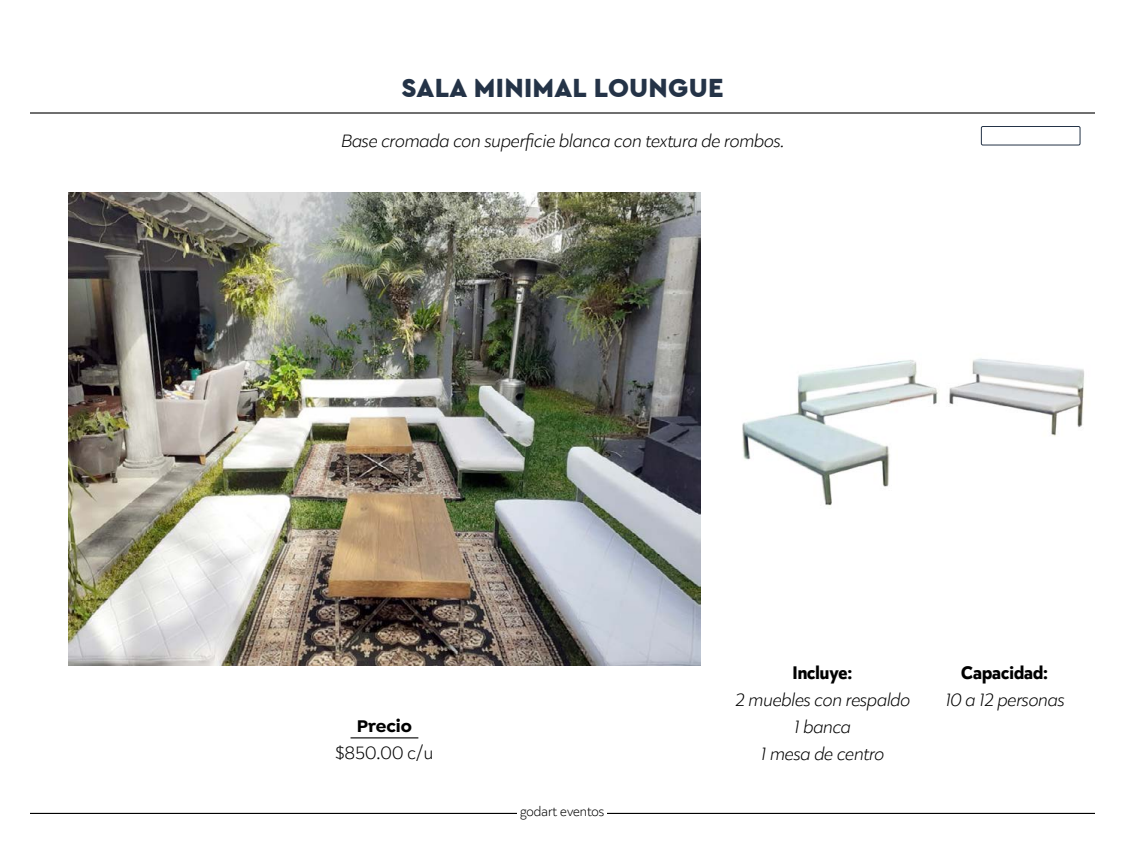
<style>
.page{position:relative;width:1125px;height:844px;background:#fff}
.page>*{position:absolute;margin:0;border:0;box-sizing:border-box;transform-origin:0 0}
.t1{font:900 27px "Cera Basic";letter-spacing:.01em;color:#243347}
.t2{font:italic 300 18px/27px "Karu";color:#000;text-align:center}
.t3{font:700 18px "Karu";color:#000}
.t4{font:300 18px "Karu";color:#000}
.t5{font:700 18px "Isidora";color:#000}
.t6{font:300 13.5px "Karu";color:#000}
</style>
<div class="page">
<hr style="left:30px;top:112px;width:1065px;height:2px;background:#000">
<hr style="left:30px;top:813px;width:1065px;height:1px;background:#000">
<div style="left:518px;top:803px;width:90px;height:24px;background:#fff"></div>
<img style="left:742px;top:358px;width:342px;height:148px">
<img style="left:69px;top:192px;width:631px;height:474px">
<div style="left:981px;top:126px;width:99px;height:19px;border:1px solid #243347"></div>
<hr style="left:351px;top:737px;width:67px;height:1px;background:#000">
<h1 class="t1" style="left:401px;top:72px;width:324px">SALA MINIMAL LOUNGUE</h1>
<p class="t2" style="left:341px;top:127px;width:445px">Base cromada con superficie blanca con textura de rombos.</p>
<p class="t5" style="left:357px;top:714px;width:57px">Precio</p>
<p class="t3" style="left:792px;top:660px;width:62px">Incluye:</p>
<p class="t2" style="left:735px;top:686px;width:176px">2 muebles con respaldo<br>1 banca</p>
<p class="t4" style="left:336px;top:740px;width:99px">$850.00 c/u</p>
<p class="t2" style="left:761px;top:740px;width:125px">1 mesa de centro</p>
<p class="t6" style="left:521px;top:802px;width:85px">godart eventos</p>
<p class="t3" style="left:961px;top:660px;width:89px">Capacidad:</p>
<p class="t2" style="left:946px;top:686px;width:120px">10 a 12 personas</p>
</div>
